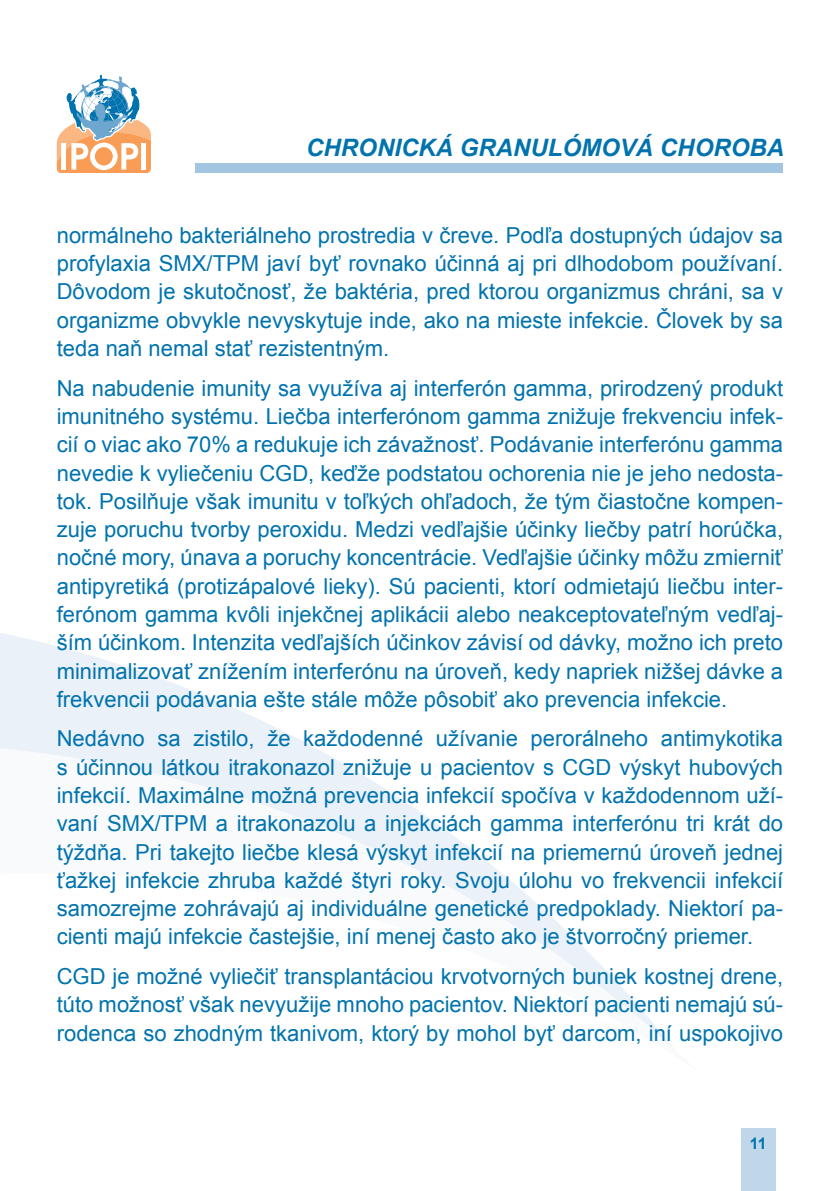
<style>
.page{position:relative;width:840px;height:1191px;background:#fff}
.page>*{position:absolute;margin:0;border:0;box-sizing:border-box;transform-origin:0 0}
.t1{font:italic 700 24px "Arial";color:#0073ae}
.txt{font:22px/28.2px "Arial";color:#0073ae;text-align:justify}
.t2{font:700 16px "Arial";color:#0073ae}
</style>
<div class="page">
<svg style="left:0;top:633px;width:306px;height:110px;fill:#eaf1f8"></svg>
<svg style="left:0;top:743px;width:501px;height:130px"></svg>
<svg style="left:424px;top:873px;width:352px;height:318px"></svg>
<div style="left:740px;top:1128px;width:35px;height:63px;background:#c0d7ea"></div>
<svg style="left:57px;top:74px;width:94px;height:99px"></svg>
<div style="left:141px;top:143px;width:5px;height:26px;background:#fff"></div>
<div style="left:195px;top:163px;width:587px;height:10px;background:#a2c5e2"></div>
<p class="t1" style="left:306px;top:132px;width:479px">CHRONICKÁ GRANULÓMOVÁ CHOROBA</p>
<p class="txt" style="left:57px;top:221px;width:727px">normálneho bakteriálneho prostredia v čreve. Podľa dostupných údajov sa profylaxia SMX/TPM javí byť rovnako účinná aj pri dlhodobom používaní.<br>Dôvodom je skutočnosť, že baktéria, pred ktorou organizmus chráni, sa v organizme obvykle nevyskytuje inde, ako na mieste infekcie. Človek by sa teda naň nemal stať rezistentným.</p>
<p class="txt" style="left:57px;top:374px;width:727px">Na nabudenie imunity sa využíva aj interferón gamma, prirodzený produkt imunitného systému. Liečba interferónom gamma znižuje frekvenciu infek&shy;cií o viac ako 70% a redukuje ich závažnosť. Podávanie interferónu gamma nevedie k vyliečeniu CGD, keďže podstatou ochorenia nie je jeho nedosta&shy;tok. Posilňuje však imunitu v toľkých ohľadoch, že tým čiastočne kompen&shy;zuje poruchu tvorby peroxidu. Medzi vedľajšie účinky liečby patrí horúčka, nočné mory, únava a poruchy koncentrácie. Vedľajšie účinky môžu zmierniť antipyretiká (protizápalové lieky). Sú pacienti, ktorí odmietajú liečbu inter&shy;ferónom gamma kvôli injekčnej aplikácii alebo neakceptovateľným vedľaj&shy;ším účinkom. Intenzita vedľajších účinkov závisí od dávky, možno ich preto minimalizovať znížením interferónu na úroveň, kedy napriek nižšej dávke a frekvencii podávania ešte stále môže pôsobiť ako prevencia infekcie.</p>
<p class="txt" style="left:57px;top:725px;width:727px">Nedávno sa zistilo, že každodenné užívanie perorálneho antimykotika s účinnou látkou itrakonazol znižuje u pacientov s CGD výskyt hubových infekcií. Maximálne možná prevencia infekcií spočíva v každodennom uží&shy;vaní SMX/TPM a itrakonazolu a injekciách gamma interferónu tri krát do týždňa. Pri takejto liečbe klesá výskyt infekcií na priemernú úroveň jednej ťažkej infekcie zhruba každé štyri roky. Svoju úlohu vo frekvencii infekcií samozrejme zohrávajú aj individuálne genetické predpoklady. Niektorí pa&shy;cienti majú infekcie častejšie, iní menej často ako je štvorročný priemer.</p>
<p class="txt" style="left:57px;top:962px;width:727px">CGD je možné vyliečiť transplantáciou krvotvorných buniek kostnej drene, túto možnosť však nevyužije mnoho pacientov. Niektorí pacienti nemajú sú&shy;rodenca so zhodným tkanivom, ktorý by mohol byť darcom, iní uspokojivo</p>
<p class="t2" style="left:749px;top:1132px;width:18px">11</p>
</div>
